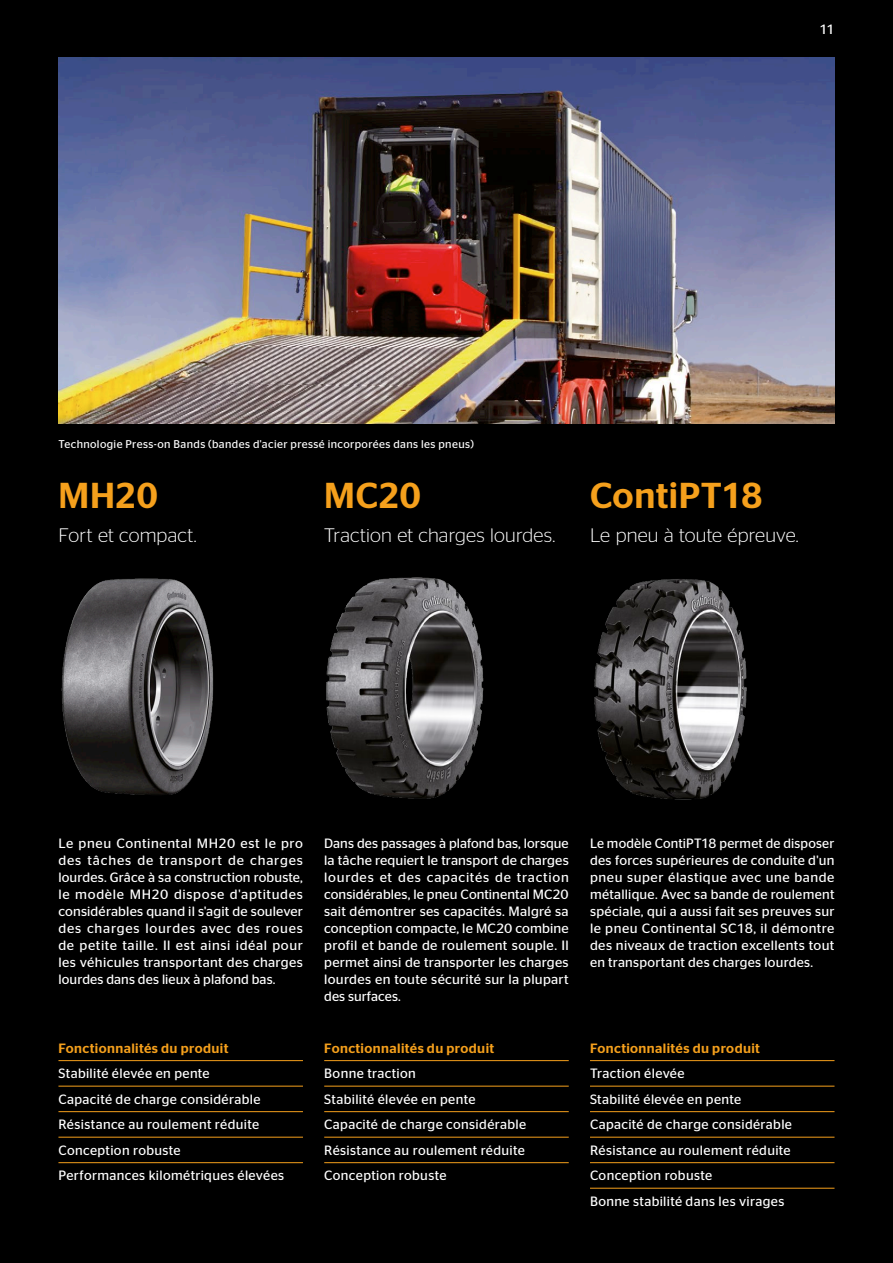
<style>
.page{position:relative;width:893px;height:1263px;background:#000}
.page>*{position:absolute;margin:0;border:0;box-sizing:border-box;transform-origin:0 0}
.t1{font:500 36px "Continental Stag Sans";letter-spacing:.01em;color:#f5a01c}
.t2{font:300 19.5px "Continental Stag Sans";letter-spacing:.01em;color:#fff}
.t3{font:13.5px/17px "Continental Stag Sans";letter-spacing:.025em;color:#fff;text-align:justify}
.t4{font:500 13.5px "Continental Stag Sans";letter-spacing:.03em;color:#f5a01c}
.t5{font:11.25px "Continental Stag Sans";letter-spacing:.035em;color:#fff}
</style>
<div class="page">
<img style="left:58px;top:57px;width:776px;height:366px">
<img style="left:61px;top:578px;width:153px;height:217px">
<img style="left:594px;top:579px;width:153px;height:221px">
<img style="left:326px;top:577px;width:158px;height:222px">
<hr style="left:58px;top:1060px;width:245px;height:1px;background:#f5a01c">
<hr style="left:58px;top:1086px;width:245px;height:1px;background:#f5a01c">
<hr style="left:58px;top:1111px;width:245px;height:1px;background:#f5a01c">
<hr style="left:58px;top:1137px;width:245px;height:1px;background:#f5a01c">
<hr style="left:58px;top:1162px;width:245px;height:1px;background:#f5a01c">
<hr style="left:324px;top:1060px;width:245px;height:1px;background:#f5a01c">
<hr style="left:324px;top:1086px;width:245px;height:1px;background:#f5a01c">
<hr style="left:324px;top:1111px;width:245px;height:1px;background:#f5a01c">
<hr style="left:324px;top:1137px;width:245px;height:1px;background:#f5a01c">
<hr style="left:324px;top:1162px;width:245px;height:1px;background:#f5a01c">
<hr style="left:590px;top:1060px;width:244px;height:1px;background:#f5a01c">
<hr style="left:590px;top:1086px;width:244px;height:1px;background:#f5a01c">
<hr style="left:590px;top:1111px;width:244px;height:1px;background:#f5a01c">
<hr style="left:590px;top:1137px;width:244px;height:1px;background:#f5a01c">
<hr style="left:590px;top:1162px;width:244px;height:1px;background:#f5a01c">
<hr style="left:590px;top:1188px;width:244px;height:1px;background:#f5a01c">
<p class="t3" style="left:819px;top:21px;width:17px">11</p>
<p class="t5" style="left:58px;top:438px;width:417px">Technologie Press-on Bands (bandes d'acier pressé incorporées dans les pneus)</p>
<h1 class="t1" style="left:58px;top:475px;width:101px">MH20</h1>
<h2 class="t2" style="left:58px;top:525px;width:140px">Fort et compact.</h2>
<h1 class="t1" style="left:324px;top:475px;width:98px">MC20</h1>
<h2 class="t2" style="left:324px;top:525px;width:233px">Traction et charges lourdes.</h2>
<h1 class="t1" style="left:590px;top:475px;width:174px">ContiPT18</h1>
<h2 class="t2" style="left:590px;top:525px;width:210px">Le pneu à toute épreuve.</h2>
<p class="t3" style="left:58px;top:835px;width:246px">Le pneu Continental MH20 est le pro des tâches de transport de charges lourdes. Grâce à sa construction robuste, le modèle MH20 dispose d'aptitudes considérables quand il s'agit de soulever des charges lourdes avec des roues de petite taille. Il est ainsi idéal pour les véhicules transportant des charges lourdes dans des lieux à plafond bas.</p>
<p class="t3" style="left:324px;top:835px;width:246px">Dans des passages à plafond bas, lorsque la tâche requiert le transport de charges lourdes et des capacités de traction considérables, le pneu Continental MC20 sait démontrer ses capacités. Malgré sa conception compacte, le MC20 combine profil et bande de roulement souple. Il permet ainsi de transporter les charges lourdes en toute sécurité sur la plupart des surfaces.</p>
<p class="t3" style="left:590px;top:835px;width:246px">Le modèle ContiPT18 permet de disposer des forces supérieures de conduite d'un pneu super élastique avec une bande métallique. Avec sa bande de roulement spéciale, qui a aussi fait ses preuves sur le pneu Continental SC18, il démontre des niveaux de traction excellents tout en transportant des charges lourdes.</p>
<p class="t4" style="left:58px;top:1040px;width:171px">Fonctionnalités du produit</p>
<p class="t3" style="left:58px;top:1060px;width:227px;line-height:25.5px;text-align:left">Stabilité élevée en pente<br>Capacité de charge considérable<br>Résistance au roulement réduite<br>Conception robuste<br>Performances kilométriques élevées</p>
<p class="t4" style="left:324px;top:1040px;width:171px">Fonctionnalités du produit</p>
<p class="t3" style="left:324px;top:1060px;width:204px;line-height:25.5px;text-align:left">Bonne traction<br>Stabilité élevée en pente<br>Capacité de charge considérable<br>Résistance au roulement réduite<br>Conception robuste</p>
<p class="t4" style="left:590px;top:1040px;width:171px">Fonctionnalités du produit</p>
<p class="t3" style="left:590px;top:1060px;width:204px;line-height:25.5px;text-align:left">Traction élevée<br>Stabilité élevée en pente<br>Capacité de charge considérable<br>Résistance au roulement réduite<br>Conception robuste<br>Bonne stabilité dans les virages</p>
</div>
